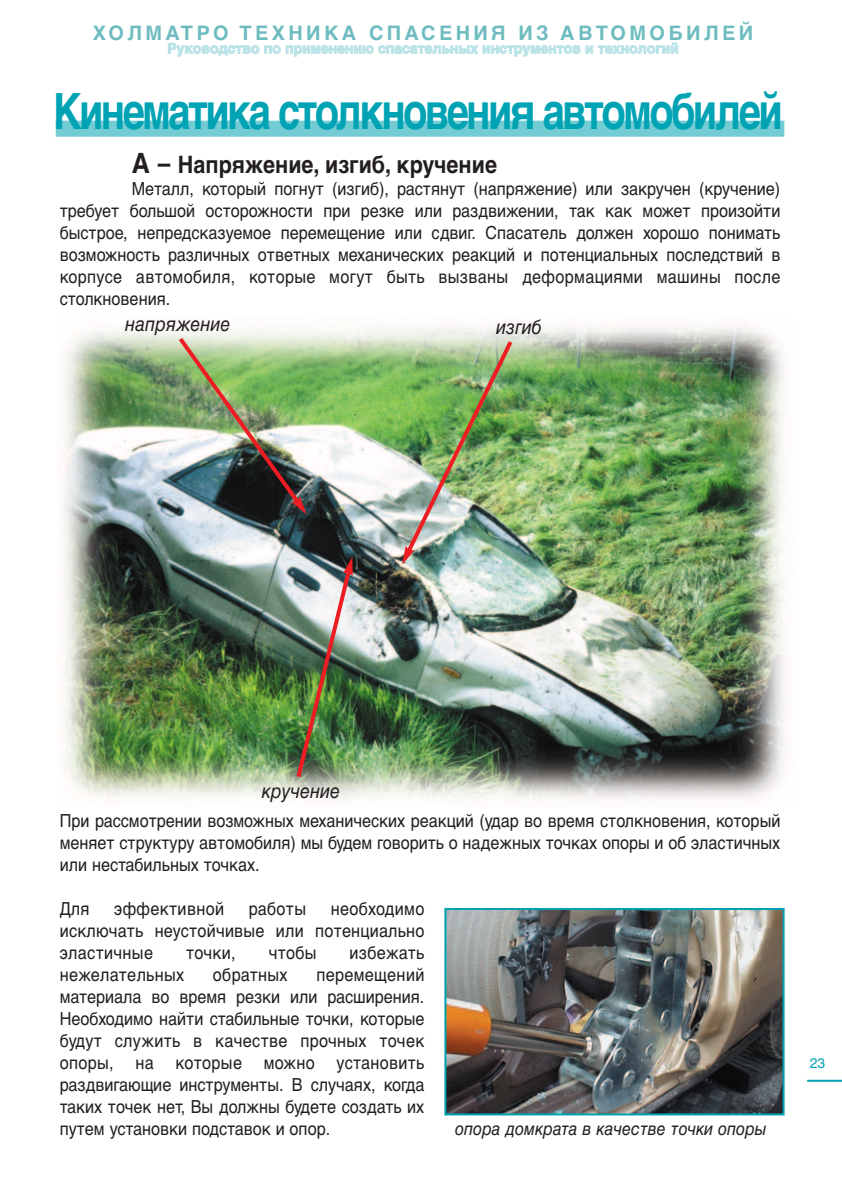
<style>
.page{position:relative;width:842px;height:1191px;background:#fff}
.page>*{position:absolute;margin:0;border:0;box-sizing:border-box;transform-origin:0 0}
.t1{font:700 50px "Helvetica Cyr";letter-spacing:-.065em;color:#00a3b4;scale:.8 1}
.t2{font:700 24px "Helvetica Cyr";color:#231f20;scale:.9 1}
.t3{font:700 20px "Helvetica Cyr";letter-spacing:.165em;color:#6ebcbf}
.t4{font:20px "Helvetica Cyr Inclined";color:#231f20;scale:.9 1}
.t5{font:18px/22px "Helvetica Cyr Upright";letter-spacing:.015em;color:#231f20;text-align:justify;scale:.9 1}
.t6{font:18px "Helvetica Cyr Inclined";color:#231f20;scale:.9 1}
.t7{font:700 14px "Helvetica Cyr";color:#bae3e7}
.t8{font:14px "Helvetica Cyr Upright";color:#00a3b4}
.s1{font-size:28px}
</style>
<div class="page">
<hr style="left:807px;top:1079px;width:34px;height:2px;background:#00a3b4">
<img style="left:63px;top:326px;width:722px;height:474px">
<div style="left:56px;top:121px;width:728px;height:16px;background:#73ccd3"></div>
<img style="left:175px;top:333px;width:131px;height:181px">
<img style="left:294px;top:557px;width:60px;height:224px">
<img style="left:402px;top:337px;width:114px;height:227px">
<img style="left:447px;top:911px;width:335px;height:201px">
<div style="left:444px;top:908px;width:341px;height:207px;border:2px solid #00a3b4"></div>
<p class="t3" style="left:93px;top:25px;width:662px">XOЛМАТРО ТЕХНИКА СПАСЕНИЯ ИЗ АВТОМОБИЛЕЙ</p>
<p class="t7" style="left:167px;top:43px;width:513px">Руководство по применению спасательных инструментов и технологий</p>
<h1 class="t1" style="left:53px;top:92px;width:914px">Кинематика столкновения автомобилей</h1>
<h2 class="t2" style="left:132px;top:155px;width:407px"><span class="s1">A –</span> Напряжение, изгиб, кручение</h2>
<p class="t5" style="left:60px;top:179px;width:802px;text-indent:72px">Металл, который погнут (изгиб), растянут (напряжение) или закручен (кручение) требует большой осторожности при резке или раздвижении, так как может произойти быстрое, непредсказуемое перемещение или сдвиг. Спасатель должен хорошо понимать возможность различных ответных механических реакций и потенциальных последствий в корпусе автомобиля, которые могут быть вызваны деформациями машины после столкновения.</p>
<p class="t4" style="left:125px;top:316px;width:119px">напряжение</p>
<p class="t4" style="left:496px;top:319px;width:52px">изгиб</p>
<p class="t4" style="left:262px;top:783px;width:88px">кручение</p>
<p class="t5" style="left:60px;top:811px;width:802px">При рассмотрении возможных механических реакций (удар во время столкновения, который меняет структуру автомобиля) мы будем говорить о надежных точках опоры и об эластичных или нестабильных точках.</p>
<p class="t5" style="left:60px;top:899px;width:35px">Для</p>
<p class="t5" style="left:114px;top:899px;width:123px">эффективной</p>
<p class="t5" style="left:249px;top:899px;width:65px">работы</p>
<p class="t5" style="left:60px;top:899px;width:407px;text-indent:271px">необходимо исключать неустойчивые или потенциально эластичные</p>
<p class="t5" style="left:186px;top:943px;width:57px">точки,</p>
<p class="t5" style="left:269px;top:943px;width:55px">чтобы</p>
<p class="t5" style="left:350px;top:943px;width:85px">избежать</p>
<p class="t5" style="left:60px;top:965px;width:407px;text-indent:257px">перемещений материала во время резки или расширения.<br>Необходимо найти стабильные точки, которые будут служить в качестве прочных точек опоры, на которые можно установить раздвигающие инструменты. В случаях, когда таких точек нет, Вы должны будете создать их путем установки подставок и опор.</p>
<p class="t5" style="left:60px;top:965px;width:140px">нежелательных</p>
<p class="t5" style="left:213px;top:965px;width:85px">обратных</p>
<p class="t6" style="left:455px;top:1121px;width:348px">опора домкрата в качестве точки опоры</p>
<p class="t8" style="left:810px;top:1057px;width:17px">23</p>
</div>
